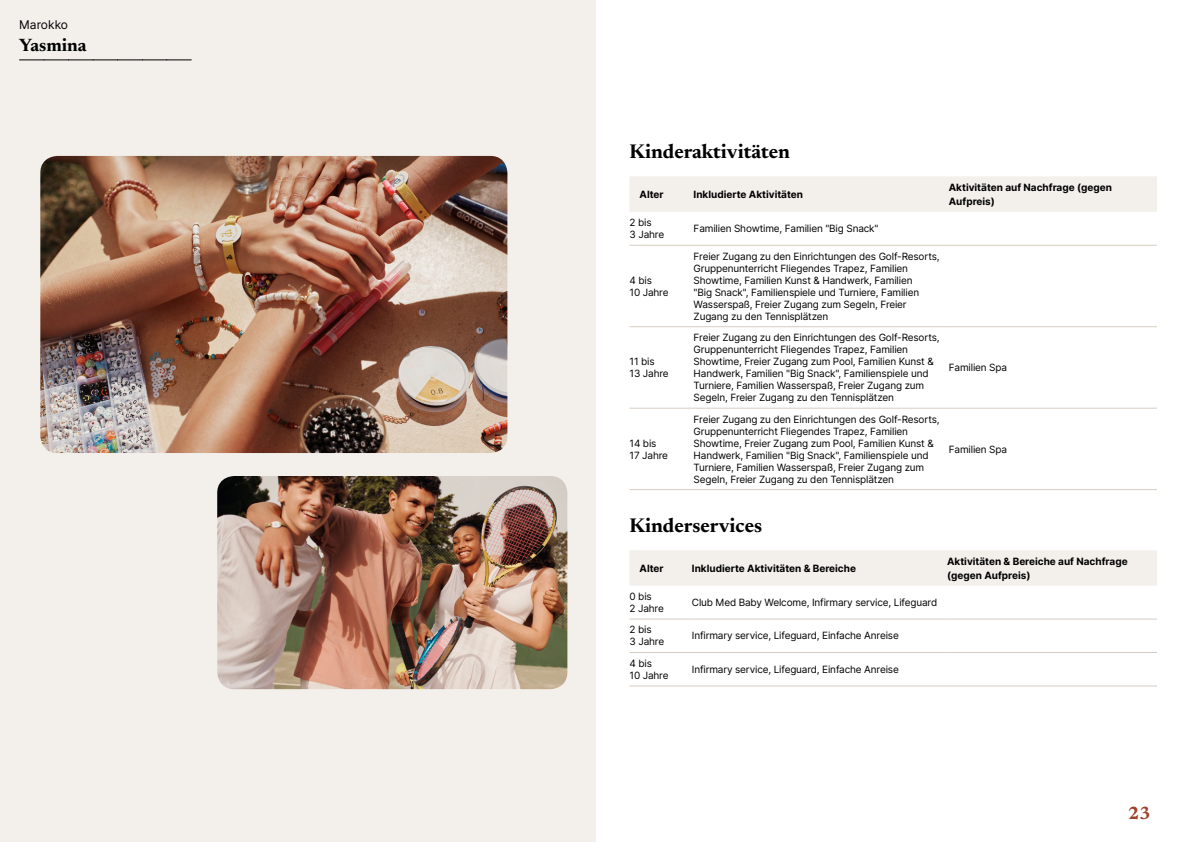
<style>
.page{position:relative;width:1191px;height:842px;background:#fff}
.page>*{position:absolute;margin:0;border:0;box-sizing:border-box;transform-origin:0 0}
.t1{font:700 20px "Newsreader 24 pt";color:#000}
.t2{font:700 18px "Newsreader 24 pt";color:#000}
.t3{font:700 18px "Newsreader 24 pt";color:#9d432c}
.t4{font:12px "Inter";color:#000}
.t5{font:10px/12px "Inter";letter-spacing:-.015em;color:#000}
.t6{font:700 10px/14px "Inter";color:#000}
</style>
<div class="page">
<div style="left:0;top:0;width:595px;height:842px;background:#f3f0ec"></div>
<img style="left:40px;top:156px;width:467px;height:297px">
<img style="left:217px;top:476px;width:350px;height:213px">
<svg style="left:20px;top:60px;width:171px;height:1px"></svg>
<div style="left:630px;top:176px;width:527px;height:36px;background:#f3f0ec"></div>
<hr style="left:629px;top:245px;width:64px;height:1px;background:#d7cdc1">
<hr style="left:693px;top:245px;width:255px;height:1px;background:#d7cdc1">
<hr style="left:948px;top:245px;width:209px;height:1px;background:#d7cdc1">
<hr style="left:629px;top:326px;width:64px;height:1px;background:#d7cdc1">
<hr style="left:693px;top:326px;width:255px;height:1px;background:#d7cdc1">
<hr style="left:948px;top:326px;width:209px;height:1px;background:#d7cdc1">
<hr style="left:629px;top:408px;width:64px;height:1px;background:#d7cdc1">
<hr style="left:693px;top:408px;width:255px;height:1px;background:#d7cdc1">
<hr style="left:948px;top:408px;width:209px;height:1px;background:#d7cdc1">
<hr style="left:629px;top:489px;width:64px;height:1px;background:#d7cdc1">
<hr style="left:693px;top:489px;width:255px;height:1px;background:#d7cdc1">
<hr style="left:948px;top:489px;width:209px;height:1px;background:#d7cdc1">
<div style="left:630px;top:550px;width:527px;height:36px;background:#f3f0ec"></div>
<hr style="left:629px;top:618px;width:63px;height:1px;background:#d7cdc1">
<hr style="left:692px;top:618px;width:255px;height:1px;background:#d7cdc1">
<hr style="left:947px;top:618px;width:210px;height:1px;background:#d7cdc1">
<hr style="left:629px;top:652px;width:63px;height:1px;background:#d7cdc1">
<hr style="left:692px;top:652px;width:255px;height:1px;background:#d7cdc1">
<hr style="left:947px;top:652px;width:210px;height:1px;background:#d7cdc1">
<hr style="left:629px;top:685px;width:63px;height:1px;background:#d7cdc1">
<hr style="left:692px;top:685px;width:255px;height:1px;background:#d7cdc1">
<hr style="left:947px;top:685px;width:210px;height:1px;background:#d7cdc1">
<p class="t4" style="left:19px;top:15px;width:50px">Marokko</p>
<h2 class="t2" style="left:19px;top:32px;width:69px">Yasmina</h2>
<h1 class="t1" style="left:629px;top:137px;width:162px">Kinderaktivitäten</h1>
<p class="t6" style="left:639px;top:187px;width:26px">Alter</p>
<p class="t6" style="left:693px;top:187px;width:111px">Inkludierte Aktivitäten</p>
<p class="t6" style="left:948px;top:180px;width:165px">Aktivitäten auf Nachfrage (gegen<br>Aufpreis)</p>
<p class="t5" style="left:629px;top:216px;width:36px">2 bis<br>3 Jahre</p>
<p class="t5" style="left:693px;top:222px;width:186px">Familien Showtime, Familien "Big Snack"</p>
<p class="t5" style="left:629px;top:274px;width:41px">4 bis<br>10 Jahre</p>
<p class="t5" style="left:693px;top:250px;width:247px">Freier Zugang zu den Einrichtungen des Golf-Resorts, Gruppenunterricht Fliegendes Trapez, Familien Showtime, Familien Kunst &amp; Handwerk, Familien<br>"Big Snack", Familienspiele und Turniere, Familien Wasserspaß, Freier Zugang zum Segeln, Freier Zugang zu den Tennisplätzen</p>
<p class="t5" style="left:629px;top:355px;width:41px">11 bis<br>13 Jahre</p>
<p class="t5" style="left:629px;top:437px;width:40px">14 bis<br>17 Jahre</p>
<p class="t5" style="left:693px;top:331px;width:247px">Freier Zugang zu den Einrichtungen des Golf-Resorts, Gruppenunterricht Fliegendes Trapez, Familien Showtime, Freier Zugang zum Pool, Familien Kunst &amp; Handwerk, Familien "Big Snack", Familienspiele und Turniere, Familien Wasserspaß, Freier Zugang zum Segeln, Freier Zugang zu den Tennisplätzen</p>
<p class="t5" style="left:693px;top:413px;width:247px">Freier Zugang zu den Einrichtungen des Golf-Resorts, Gruppenunterricht Fliegendes Trapez, Familien Showtime, Freier Zugang zum Pool, Familien Kunst &amp; Handwerk, Familien "Big Snack", Familienspiele und Turniere, Familien Wasserspaß, Freier Zugang zum Segeln, Freier Zugang zu den Tennisplätzen</p>
<p class="t5" style="left:948px;top:361px;width:60px">Familien Spa</p>
<p class="t5" style="left:948px;top:443px;width:60px">Familien Spa</p>
<h1 class="t1" style="left:629px;top:511px;width:134px">Kinderservices</h1>
<p class="t6" style="left:639px;top:561px;width:26px">Alter</p>
<p class="t6" style="left:692px;top:561px;width:166px">Inkludierte Aktivitäten &amp; Bereiche</p>
<p class="t6" style="left:947px;top:554px;width:182px">Aktivitäten &amp; Bereiche auf Nachfrage (gegen Aufpreis)</p>
<p class="t5" style="left:629px;top:590px;width:36px">0 bis<br>2 Jahre</p>
<p class="t5" style="left:692px;top:596px;width:247px">Club Med Baby Welcome, Infirmary service, Lifeguard</p>
<p class="t5" style="left:629px;top:623px;width:36px">2 bis<br>3 Jahre</p>
<p class="t5" style="left:692px;top:629px;width:208px">Infirmary service, Lifeguard, Einfache Anreise</p>
<p class="t5" style="left:629px;top:657px;width:41px">4 bis<br>10 Jahre</p>
<p class="t5" style="left:692px;top:663px;width:208px">Infirmary service, Lifeguard, Einfache Anreise</p>
<h2 class="t3" style="left:1128px;top:800px;width:24px">23</h2>
</div>
